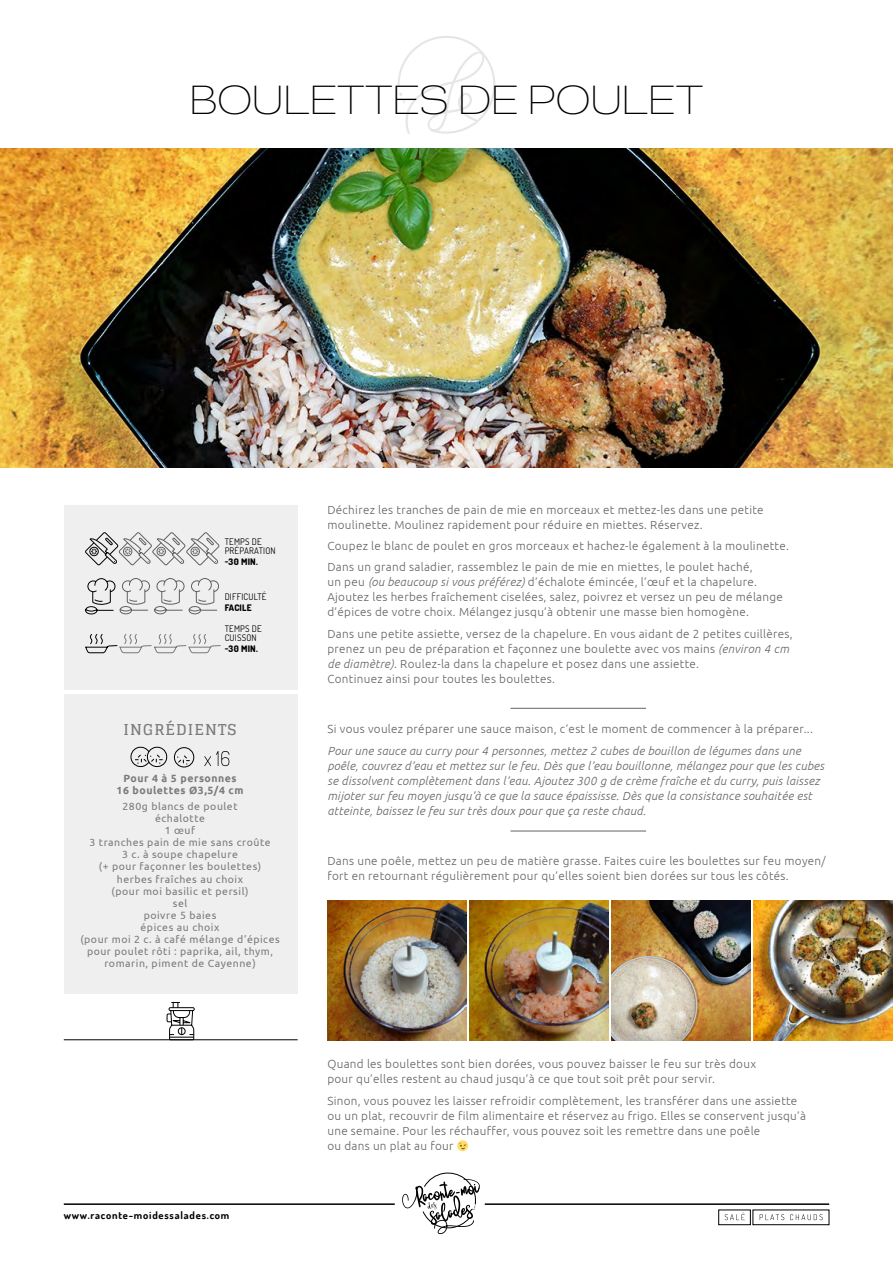
<style>
.page{position:relative;width:893px;height:1263px;background:#fff}
.page>*{position:absolute;margin:0;border:0;box-sizing:border-box;transform-origin:0 0}
.t1{font:100 40.5px "Campaign W00";letter-spacing:-.025em;color:#000}
.t2{font:700 15px "Glegoo";letter-spacing:.075em;color:#7c7b7b}
.t3{font:300 11.7px/15px "Ubuntu";letter-spacing:.025em;color:#646363}
.t4{font:italic 300 11.7px/15px "Ubuntu";letter-spacing:.025em;color:#646363}
.t5{font:10.5px/12px "Ubuntu";letter-spacing:.05em;color:#7c7b7b;text-align:center}
.t6{font:700 10.5px/12px "Ubuntu";letter-spacing:.05em;color:#7c7b7b;text-align:center}
.t7{font:700 10.5px "Dosis";letter-spacing:.075em;color:#000}
.t8{font:9px/9px "Dosis";letter-spacing:.025em;color:#000}
.t9{font:800 9px "Dosis";letter-spacing:.025em;color:#000}
.s1{font-style:italic}
</style>
<div class="page">
<hr style="left:64px;top:1203px;width:331px;height:2px;background:#000">
<hr style="left:485px;top:1203px;width:344px;height:2px;background:#000">
<svg style="left:402px;top:1172px;width:78px;height:62px"></svg>
<svg style="left:397px;top:36px;width:99px;height:98px"></svg>
<img style="left:0;top:148px;width:893px;height:319px">
<div style="left:64px;top:504px;width:234px;height:185px;background:#f0efef"></div>
<div style="left:64px;top:694px;width:234px;height:299px;background:#f0efef"></div>
<svg style="left:85px;top:578px;width:134px;height:37px"></svg>
<svg style="left:725px;top:1212px;width:20px;height:8px"></svg>
<div style="left:718px;top:1210px;width:32px;height:15px;border:1px solid #000"></div>
<svg style="left:760px;top:1214px;width:24px;height:6px"></svg>
<svg style="left:790px;top:1214px;width:33px;height:6px"></svg>
<div style="left:753px;top:1210px;width:76px;height:15px;border:1px solid #000"></div>
<svg style="left:85px;top:634px;width:136px;height:19px"></svg>
<svg style="left:85px;top:532px;width:135px;height:34px"></svg>
<svg style="left:204px;top:751px;width:25px;height:15px"></svg>
<svg style="left:177px;top:755px;width:13px;height:10px"></svg>
<div style="left:174px;top:747px;width:20px;height:20px;border:1px solid #000;border-radius:50%"></div>
<svg style="left:130px;top:746px;width:38px;height:22px"></svg>
<hr style="left:64px;top:1039px;width:234px;height:1px;background:#000">
<svg style="left:166px;top:1002px;width:29px;height:38px"></svg>
<img style="left:327px;top:900px;width:140px;height:140px">
<img style="left:469px;top:900px;width:140px;height:140px">
<img style="left:612px;top:900px;width:139px;height:140px">
<img style="left:753px;top:900px;width:140px;height:140px">
<hr style="left:510px;top:708px;width:136px;height:1px;background:#646363">
<hr style="left:510px;top:831px;width:136px;height:1px;background:#646363">
<h1 class="t1" style="left:189px;top:78px;width:516px">BOULETTES DE POULET</h1>
<p class="t8" style="left:225px;top:537px;width:53px">TEMPS DE<br>PRÉPARATION</p>
<p class="t9" style="left:225px;top:556px;width:35px">-30 MIN.</p>
<p class="t8" style="left:225px;top:591px;width:43px">DIFFICULTÉ</p>
<p class="t9" style="left:225px;top:602px;width:29px">FACILE</p>
<p class="t8" style="left:225px;top:624px;width:39px">TEMPS DE<br>CUISSON</p>
<p class="t9" style="left:225px;top:643px;width:35px">-30 MIN.</p>
<p class="t2" style="left:123px;top:721px;width:115px">INGRÉDIENTS</p>
<p class="t6" style="left:117px;top:772px;width:128px">Pour 4 à 5 personnes<br>16 boulettes Ø3,5/4 cm</p>
<p class="t5" style="left:80px;top:800px;width:201px">280g blancs de poulet<br>échalotte<br>1 œuf<br>3 tranches pain de mie sans croûte<br>3 c. à soupe chapelure<br>(+ pour façonner les boulettes) herbes fraîches au choix<br>(pour moi basilic et persil)<br>sel<br>poivre 5 baies<br>épices au choix<br>(pour moi 2 c. à café mélange d’épices pour poulet rôti : paprika, ail, thym, romarin, piment de Cayenne)</p>
<p class="t7" style="left:64px;top:1208px;width:167px">www.raconte-moidessalades.com</p>
<p class="t3" style="left:327px;top:502px;width:438px">Déchirez les tranches de pain de mie en morceaux et mettez-les dans une petite moulinette. Moulinez rapidement pour réduire en miettes. Réservez.</p>
<p class="t3" style="left:327px;top:535px;width:463px;line-height:21.5px">Coupez le blanc de poulet en gros morceaux et hachez-le également à la moulinette.<br>Dans un grand saladier, rassemblez le pain de mie en miettes, le poulet haché,</p>
<p class="t3" style="left:327px;top:574px;width:457px">un peu <span class="s1">(ou beaucoup si vous préférez)</span> d’échalote émincée, l’œuf et la chapelure.<br>Ajoutez les herbes fraîchement ciselées, salez, poivrez et versez un peu de mélange d’épices de votre choix. Mélangez jusqu’à obtenir une masse bien homogène.</p>
<p class="t3" style="left:327px;top:626px;width:467px">Dans une petite assiette, versez de la chapelure. En vous aidant de 2 petites cuillères, prenez un peu de préparation et façonnez une boulette avec vos mains <span class="s1">(environ 4 cm de diamètre)</span>. Roulez-la dans la chapelure et posez dans une assiette.<br>Continuez ainsi pour toutes les boulettes.</p>
<p class="t3" style="left:327px;top:721px;width:487px">Si vous voulez préparer une sauce maison, c’est le moment de commencer à la préparer...</p>
<p class="t4" style="left:327px;top:743px;width:498px">Pour une sauce au curry pour 4 personnes, mettez 2 cubes de bouillon de légumes dans une poêle, couvrez d’eau et mettez sur le feu. Dès que l’eau bouillonne, mélangez pour que les cubes se dissolvent complètement dans l’eau. Ajoutez 300 g de crème fraîche et du curry, puis laissez mijoter sur feu moyen jusqu’à ce que la sauce épaississe. Dès que la consistance souhaitée est atteinte, baissez le feu sur très doux pour que ça reste chaud.</p>
<p class="t3" style="left:327px;top:853px;width:500px">Dans une poêle, mettez un peu de matière grasse. Faites cuire les boulettes sur feu moyen/ fort en retournant régulièrement pour qu’elles soient bien dorées sur tous les côtés.</p>
<p class="t3" style="left:327px;top:1056px;width:430px">Quand les boulettes sont bien dorées, vous pouvez baisser le feu sur très doux pour qu’elles restent au chaud jusqu’à ce que tout soit prêt pour servir.</p>
<p class="t3" style="left:327px;top:1093px;width:480px">Sinon, vous pouvez les laisser refroidir complètement, les transférer dans une assiette ou un plat, recouvrir de film alimentaire et réservez au frigo. Elles se conservent jusqu’à une semaine. Pour les réchauffer, vous pouvez soit les remettre dans une poêle<br>ou dans un plat au four</p>
</div>
